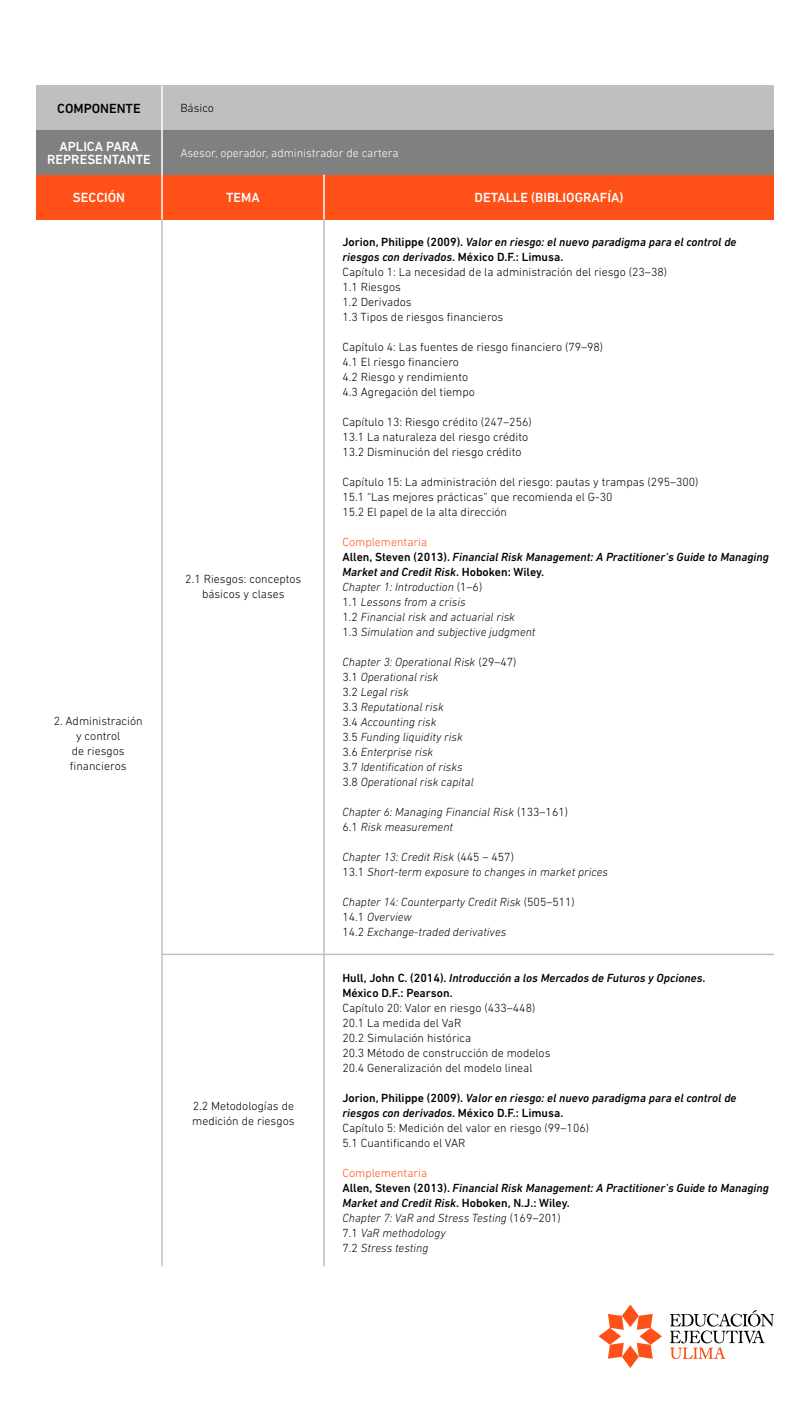
<style>
.page{position:relative;width:810px;height:1404px;background:#fff}
.page>*{position:absolute;margin:0;border:0;box-sizing:border-box;transform-origin:0 0}
.t1{font:500 13.5px/13.5px "DIN Next LT Pro";color:#fff;text-align:center}
.t2{font:500 13.5px "DIN Next LT Pro";color:#000}
.t3{font:300 12px/15px "DIN Next LT Pro";color:#000}
.t4{font:italic 300 12px/15px "DIN Next LT Pro";color:#000}
.t5{font:italic 500 12px/15px "DIN Next LT Pro";color:#000}
.t6{font:300 12px "DIN Next LT Pro";color:#fff}
.s1{font-weight:500}
.s2{font-weight:500;font-style:italic}
.s3{font-style:normal;color:#ff5117}
.s4{font-weight:500;font-style:normal}
.s5{font-style:normal}
.s6{font-weight:300;font-style:normal}
.s7{font-weight:300;font-style:normal;color:#ff5117}
.s8{font-weight:300}
</style>
<div class="page">
<div style="left:36px;top:175px;width:126px;height:44px;background:#ff5117"></div>
<div style="left:36px;top:130px;width:126px;height:45px;background:#808080"></div>
<div style="left:36px;top:86px;width:126px;height:44px;background:#bfbfbf"></div>
<div style="left:324px;top:175px;width:450px;height:44px;background:#ff5117"></div>
<div style="left:162px;top:175px;width:162px;height:44px;background:#ff5117"></div>
<div style="left:162px;top:130px;width:612px;height:45px;background:#808080"></div>
<div style="left:162px;top:86px;width:612px;height:44px;background:#bfbfbf"></div>
<hr style="left:161px;top:86px;width:2px;height:133px;background:#fff">
<hr style="left:323px;top:175px;width:2px;height:44px;background:#fff">
<hr style="left:161px;top:219px;width:2px;height:1047px;background:#bfbfbf">
<hr style="left:162px;top:954px;width:612px;height:1px;background:#bfbfbf">
<hr style="left:323px;top:219px;width:2px;height:1047px;background:#bfbfbf">
<svg style="left:599px;top:1305px;width:63px;height:63px"></svg>
<svg style="left:670px;top:1310px;width:104px;height:49px"></svg>
<p class="t2" style="left:57px;top:100px;width:85px">COMPONENTE</p>
<p class="t1" style="left:47px;top:139px;width:105px">APLICA PARA<br>REPRESENTANTE</p>
<p class="t1" style="left:73px;top:191px;width:54px">SECCIÓN</p>
<p class="t3" style="left:54px;top:713px;width:90px;text-align:center">2. Administración y control<br>de riesgos financieros</p>
<p class="t3" style="left:180px;top:101px;width:35px">Básico</p>
<p class="t6" style="left:180px;top:146px;width:220px">Asesor, operador, administrador de cartera</p>
<p class="t1" style="left:226px;top:191px;width:35px">TEMA</p>
<p class="t1" style="left:475px;top:191px;width:150px">DETALLE (BIBLIOGRAFÍA)</p>
<p class="t3" style="left:342px;top:234px;width:396px"><span class="s1">Jorion, Philippe (2009).</span> <span class="s2">Valor en riesgo: el nuevo paradigma para el control de riesgos con derivados</span><span class="s1">. México D.F.: Limusa.<br></span>Capítulo 1: La necesidad de la administración del riesgo (23–38)<br>1.1 Riesgos<br>1.2 Derivados<br>1.3 Tipos de riesgos financieros</p>
<p class="t3" style="left:342px;top:339px;width:262px">Capítulo 4: Las fuentes de riesgo financiero (79–98)<br>4.1 El riesgo financiero<br>4.2 Riesgo y rendimiento<br>4.3 Agregación del tiempo</p>
<p class="t3" style="left:342px;top:414px;width:191px">Capítulo 13: Riesgo crédito (247–256)<br>13.1 La naturaleza del riesgo crédito<br>13.2 Disminución del riesgo crédito</p>
<p class="t3" style="left:342px;top:474px;width:358px">Capítulo 15: La administración del riesgo: pautas y trampas (295–300)<br>15.1 “Las mejores prácticas” que recomienda el G-30<br>15.2 El papel de la alta dirección</p>
<p class="t4" style="left:342px;top:534px;width:428px"><span class="s3">Complementaria<br></span><span class="s4">Allen, Steven (2013).</span> <span class="s1">Financial Risk Management: A Practitioner’s Guide to Managing Market and Credit Risk</span><span class="s4">. Hoboken: Wiley.<br></span>Chapter 1: Introduction <span class="s5">(1–6)<br>1.1</span> Lessons from a crisis<br><span class="s5">1.2</span> Financial risk and actuarial risk<br><span class="s5">1.3</span> Simulation and subjective judgment</p>
<p class="t4" style="left:342px;top:654px;width:176px">Chapter 3: Operational Risk <span class="s5">(29–47)<br>3.1</span> Operational risk<br><span class="s5">3.2</span> Legal risk<br><span class="s5">3.3</span> Reputational risk<br><span class="s5">3.4</span> Accounting risk<br><span class="s5">3.5</span> Funding liquidity risk<br><span class="s5">3.6</span> Enterprise risk<br><span class="s5">3.7</span> Identification of risks<br><span class="s5">3.8</span> Operational risk capital</p>
<p class="t4" style="left:342px;top:804px;width:227px">Chapter 6: Managing Financial Risk <span class="s5">(133–161)<br>6.1</span> Risk measurement</p>
<p class="t4" style="left:342px;top:849px;width:267px">Chapter 13: Credit Risk <span class="s5">(445 – 457)<br>13.1</span> Short-term exposure to changes in market prices</p>
<p class="t4" style="left:342px;top:894px;width:234px">Chapter 14: Counterparty Credit Risk <span class="s5">(505–511)<br>14.1</span> Overview<br><span class="s5">14.2</span> Exchange-traded derivatives</p>
<p class="t5" style="left:342px;top:970px;width:365px"><span class="s5">Hull, John C. (2014).</span> Introducción a los Mercados de Futuros y Opciones<span class="s5">.<br>México D.F.: Pearson.</span></p>
<p class="t3" style="left:342px;top:1000px;width:210px">Capítulo 20: Valor en riesgo (433–448)<br>20.1 La medida del VaR<br>20.2 Simulación histórica<br>20.3 Método de construcción de modelos 20.4 Generalización del modelo lineal</p>
<p class="t5" style="left:342px;top:1090px;width:396px"><span class="s5">Jorion, Philippe (2009).</span> Valor en riesgo: el nuevo paradigma para el control de riesgos con derivados<span class="s5">. México D.F.: Limusa.<br></span><span class="s6">Capítulo 5: Medición del valor en riesgo (99–106)<br>5.1 Cuantificando el VAR</span></p>
<p class="t5" style="left:342px;top:1165px;width:428px"><span class="s7">Complementaria<br></span><span class="s5">Allen, Steven (2013).</span> Financial Risk Management: A Practitioner’s Guide to Managing Market and Credit Risk<span class="s5">. Hoboken, N.J.: Wiley.<br></span><span class="s8">Chapter 7: VaR and Stress Testing</span> <span class="s6">(169–201)<br>7.1</span> <span class="s8">VaR methodology<br></span><span class="s6">7.2</span> <span class="s8">Stress testing</span></p>
<p class="t3" style="left:185px;top:571px;width:118px;text-align:center">2.1 Riesgos: conceptos básicos y clases</p>
<p class="t3" style="left:192px;top:1098px;width:104px">2.2 Metodologías de medición de riesgos</p>
</div>
